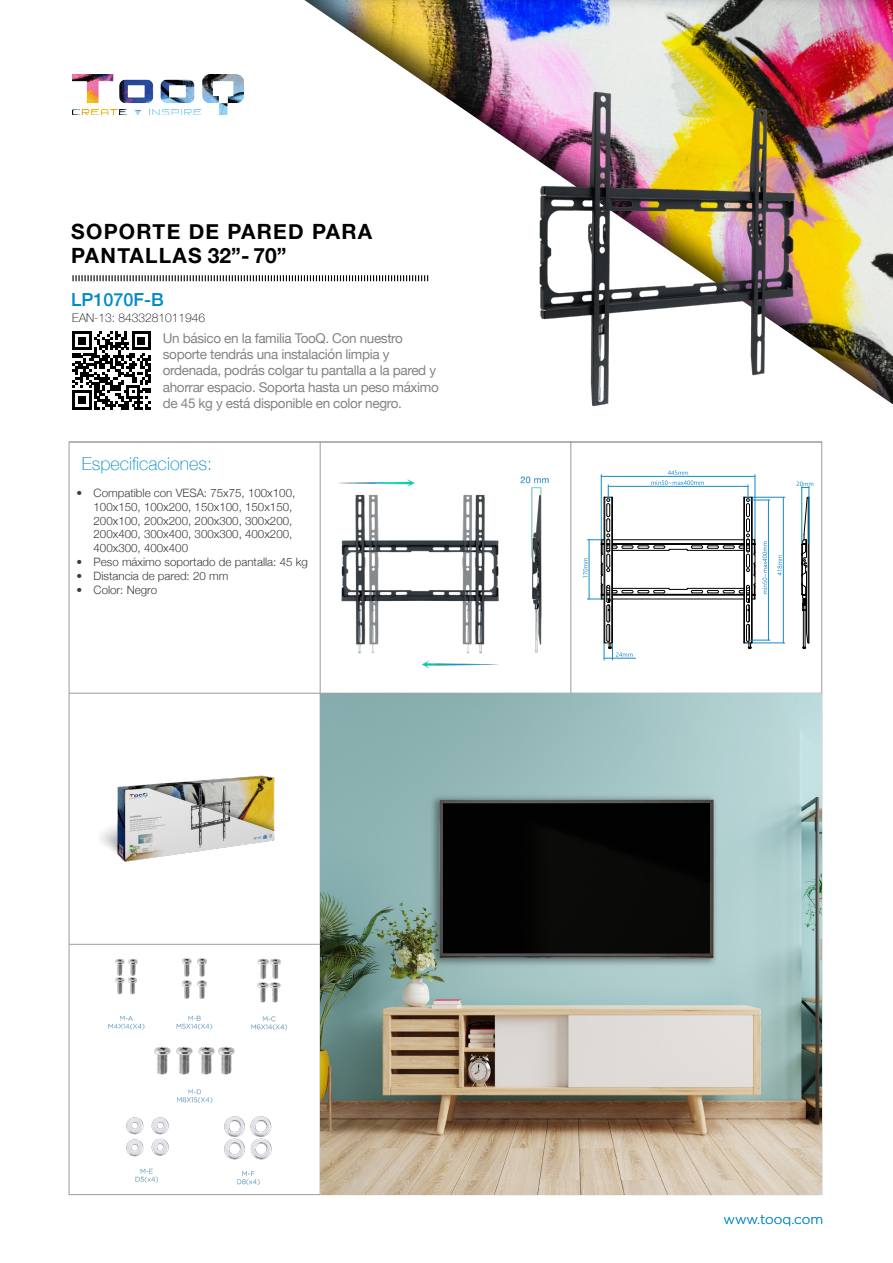
<style>
.page{position:relative;width:893px;height:1263px;background:#fff}
.page>*{position:absolute;margin:0;border:0;box-sizing:border-box;transform-origin:0 0}
.t1{font:700 21px/24px "Helvetica Neue";letter-spacing:.06em;color:#000}
.t2{font:100 18px "Helvetica Neue";color:#0089cb}
.t3{font:500 18px "Helvetica Neue";color:#0089cb}
.Estilo_de_párrafo_1{font:13.5px/16.2px "Helvetica Neue";letter-spacing:-.025em;color:#838382}
.t4{font:300 13.5px "Gotham";letter-spacing:-.01em;color:#0089cb}
.t5{font:100 12px "Helvetica Neue";color:#000}
.t6{font:300 11.55px/13.8px "Helvetica Neue";color:#3c3c3b}
</style>
<div class="page">
<div style="left:284px;top:0;width:609px;height:415px;background:#000;opacity:.75"></div>
<img style="left:72px;top:74px;width:172px;height:41px">
<svg style="left:72px;top:275px;width:356px;height:6px"></svg>
<svg style="left:72px;top:331px;width:79px;height:78px"></svg>
<hr style="left:320px;top:442px;width:1px;height:753px;background:#838382">
<hr style="left:69px;top:442px;width:753px;height:1px;background:#838382">
<hr style="left:69px;top:693px;width:753px;height:1px;background:#838382">
<hr style="left:69px;top:944px;width:753px;height:1px;background:#838382">
<hr style="left:803px;top:610px;width:1px;height:37px;background:#000">
<hr style="left:805px;top:610px;width:1px;height:37px;background:#000">
<hr style="left:806px;top:599px;width:1px;height:33px;background:#000">
<hr style="left:808px;top:497px;width:1px;height:146px;background:#000">
<hr style="left:809px;top:497px;width:1px;height:146px;background:#000">
<svg style="left:802px;top:632px;width:7px;height:17px"></svg>
<svg style="left:801px;top:497px;width:8px;height:114px"></svg>
<hr style="left:801px;top:487px;width:1px;height:57px;background:#1389cb">
<hr style="left:809px;top:487px;width:1px;height:57px;background:#1389cb">
<svg style="left:797px;top:481px;width:16px;height:7px"></svg>
<hr style="left:753px;top:643px;width:32px;height:1px;background:#1389cb">
<hr style="left:753px;top:497px;width:32px;height:1px;background:#1389cb">
<hr style="left:783px;top:497px;width:1px;height:146px;background:#1389cb">
<svg style="left:777px;top:555px;width:5px;height:20px"></svg>
<svg style="left:583px;top:470px;width:187px;height:190px"></svg>
<hr style="left:571px;top:442px;width:1px;height:753px;background:#838382">
<img style="left:521px;top:81px;width:292px;height:334px">
<img style="left:338px;top:476px;width:211px;height:192px">
<img style="left:320px;top:693px;width:501px;height:501px">
<img style="left:108px;top:958px;width:180px;height:227px">
<img style="left:101px;top:775px;width:174px;height:87px">
<p class="t1" style="left:71px;top:220px;width:302px">SOPORTE DE PARED PARA<br>PANTALLAS 32”- 70”</p>
<p class="t3" style="left:71px;top:286px;width:94px">LP1070F-B</p>
<p class="t5" style="left:72px;top:309px;width:134px">EAN-13: 8433281011946</p>
<p class="Estilo_de_párrafo_1" style="left:163px;top:331px;width:277px">Un básico en la familia TooQ. Con nuestro soporte tendrás una instalación limpia y ordenada, podrás colgar tu pantalla a la pared y ahorrar espacio. Soporta hasta un peso máximo de 45 kg y está disponible en color negro.</p>
<p class="t2" style="left:82px;top:450px;width:132px">Especificaciones:</p>
<p class="t6" style="left:94px;top:485px;width:203px;text-indent:-17px">• Compatible con VESA: 75x75, 100x100, 100x150, 100x200, 150x100, 150x150, 200x100, 200x200, 200x300, 300x200, 200x400, 300x400, 300x300, 400x200, 400x300, 400x400</p>
<p class="t6" style="left:77px;top:554px;width:233px">• Peso máximo soportado de pantalla: 45 kg</p>
<p class="t6" style="left:77px;top:568px;width:153px">• Distancia de pared: 20 mm</p>
<p class="t6" style="left:77px;top:582px;width:82px">• Color: Negro</p>
<p class="t4" style="left:724px;top:1211px;width:101px">www.tooq.com</p>
</div>
